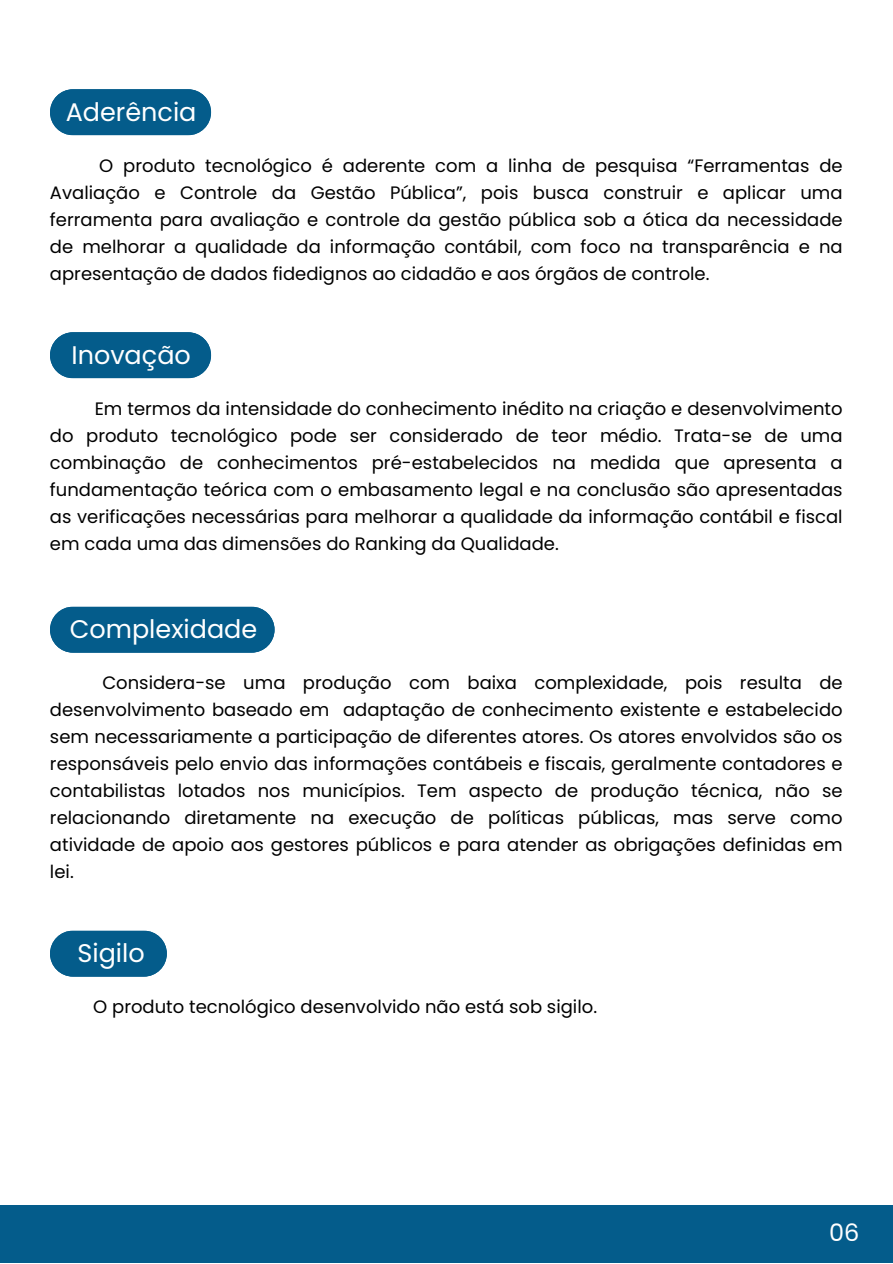
<style>
.page{position:relative;width:893px;height:1264px;background:#fff}
.page>*{position:absolute;margin:0;border:0;box-sizing:border-box;transform-origin:0 0}
.t1{font:25.5px "Poppins";color:#fff}
.t2{font:24px "Poppins";color:#fff}
.t3{font:18px/27px "Poppins";color:#000;text-align:justify}
</style>
<div class="page">
<div style="left:0;top:1205px;width:892px;height:57px;background:#045c8b"></div>
<svg style="left:50px;top:89px;width:161px;height:46px;background:#126591"></svg>
<svg style="left:50px;top:930px;width:117px;height:46px;background:#1b6b95"></svg>
<svg style="left:50px;top:332px;width:161px;height:46px;background:#126591"></svg>
<div style="left:50px;top:606px;width:224px;height:46px;background:#045c8b"></div>
<p class="t1" style="left:66px;top:94px;width:132px">Aderência</p>
<p class="t3" style="left:50px;top:152px;width:794px;text-indent:49px">O produto tecnológico é aderente com a linha de pesquisa “Ferramentas de Avaliação e Controle da Gestão Pública”, pois busca construir e aplicar uma ferramenta para avaliação e controle da gestão pública sob a ótica da necessidade de melhorar a qualidade da informação contábil, com foco na transparência e na apresentação de dados fidedignos ao cidadão e aos órgãos de controle.</p>
<p class="t1" style="left:71px;top:337px;width:121px">Inovação</p>
<p class="t3" style="left:50px;top:395px;width:794px;text-indent:45px">Em termos da intensidade do conhecimento inédito na criação e desenvolvimento do produto tecnológico pode ser considerado de teor médio. Trata-se de uma combinação de conhecimentos pré-estabelecidos na medida que apresenta a fundamentação teórica com o embasamento legal e na conclusão são apresentadas as verificações necessárias para melhorar a qualidade da informação contábil e fiscal em cada uma das dimensões do Ranking da Qualidade.</p>
<p class="t1" style="left:70px;top:611px;width:189px">Complexidade</p>
<p class="t3" style="left:50px;top:669px;width:794px;text-indent:52px">Considera-se uma produção com baixa complexidade, pois resulta de desenvolvimento baseado em adaptação de conhecimento existente e estabelecido sem necessariamente a participação de diferentes atores. Os atores envolvidos são os responsáveis pelo envio das informações contábeis e fiscais, geralmente contadores e contabilistas lotados nos municípios. Tem aspecto de produção técnica, não se relacionando diretamente na execução de políticas públicas, mas serve como atividade de apoio aos gestores públicos e para atender as obrigações definidas em lei.</p>
<p class="t1" style="left:77px;top:935px;width:69px">Sigilo</p>
<p class="t3" style="left:93px;top:993px;width:505px">O produto tecnológico desenvolvido não está sob sigilo.</p>
<p class="t2" style="left:829px;top:1215px;width:32px">06</p>
</div>
